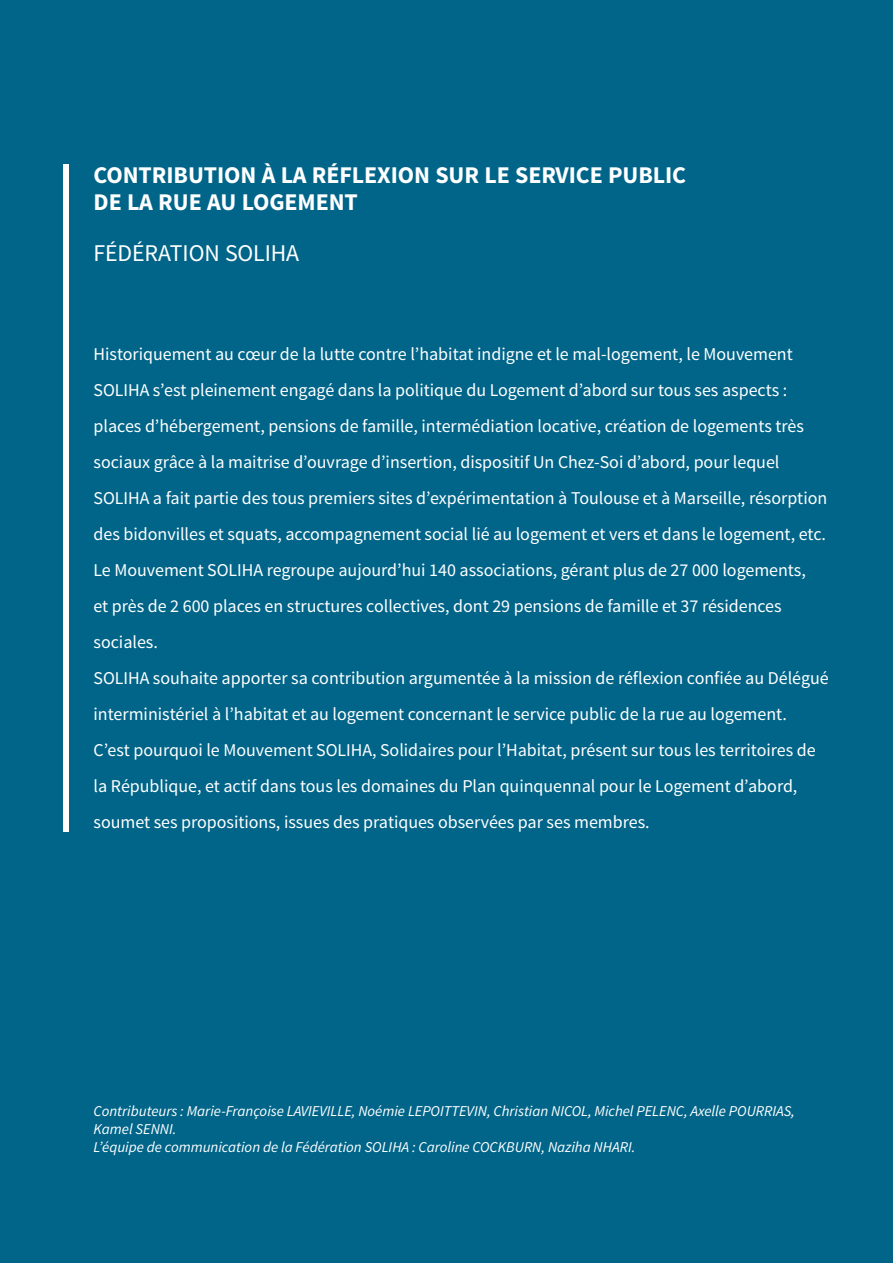
<style>
.page{position:relative;width:893px;height:1263px;background:#006589}
.page>*{position:absolute;margin:0;border:0;box-sizing:border-box;transform-origin:0 0}
.TITRE_2{font:700 24px "Source Sans Pro";letter-spacing:-.005em;color:#fff}
.TITRE_2-2{font:24px "Source Sans Pro";letter-spacing:-.005em;color:#fff}
.TEXTE{font:18px/36px "Source Sans Pro";color:#fff}
.TEXTE-2{font:italic 15px/18px "Source Sans Pro";color:#fff}
</style>
<div class="page">
<div style="left:64px;top:164px;width:5px;height:667px;background:#fff"></div>
<p class="TITRE_2" style="left:94px;top:159px;width:594px">CONTRIBUTION À LA RÉFLEXION SUR LE SERVICE PUBLIC</p>
<p class="TITRE_2" style="left:94px;top:186px;width:266px">DE LA RUE AU LOGEMENT</p>
<p class="TITRE_2-2" style="left:94px;top:238px;width:207px">FÉDÉRATION SOLIHA</p>
<p class="TEXTE" style="left:94px;top:336px;width:735px">Historiquement au cœur de la lutte contre l’habitat indigne et le mal-logement, le Mouvement SOLIHA s’est pleinement engagé dans la politique du Logement d’abord sur tous ses aspects : places d’hébergement, pensions de famille, intermédiation locative, création de logements très sociaux grâce à la maitrise d’ouvrage d’insertion, dispositif Un Chez-Soi d’abord, pour lequel SOLIHA a fait partie des tous premiers sites d’expérimentation à Toulouse et à Marseille, résorption des bidonvilles et squats, accompagnement social lié au logement et vers et dans le logement, etc.</p>
<p class="TEXTE" style="left:94px;top:552px;width:714px">Le Mouvement SOLIHA regroupe aujourd’hui 140 associations, gérant plus de 27 000 logements, et près de 2 600 places en structures collectives, dont 29 pensions de famille et 37 résidences sociales.</p>
<p class="TEXTE" style="left:94px;top:660px;width:737px">SOLIHA souhaite apporter sa contribution argumentée à la mission de réflexion confiée au Délégué interministériel à l’habitat et au logement concernant le service public de la rue au logement.</p>
<p class="TEXTE" style="left:94px;top:732px;width:724px">C’est pourquoi le Mouvement SOLIHA, Solidaires pour l’Habitat, présent sur tous les territoires de la République, et actif dans tous les domaines du Plan quinquennal pour le Logement d’abord, soumet ses propositions, issues des pratiques observées par ses membres.</p>
<p class="TEXTE-2" style="left:94px;top:1102px;width:703px">Contributeurs : Marie-Françoise LAVIEVILLE, Noémie LEPOITTEVIN, Christian NICOL, Michel PELENC, Axelle POURRIAS,<br>Kamel SENNI.</p>
<p class="TEXTE-2" style="left:94px;top:1138px;width:543px">L’équipe de communication de la Fédération SOLIHA : Caroline COCKBURN, Naziha NHARI.</p>
</div>
